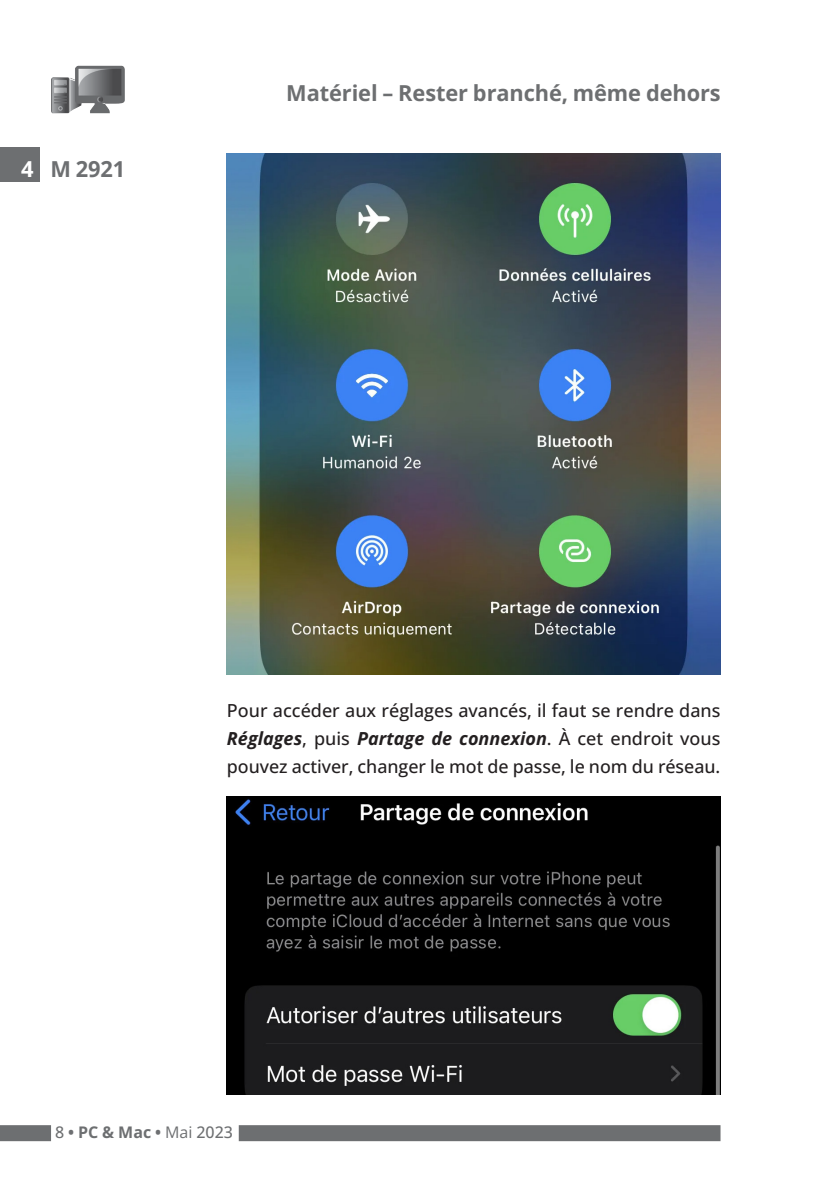
<style>
.page{position:relative;width:834px;height:1191px;background:#fff}
.page>*{position:absolute;margin:0;border:0;box-sizing:border-box;transform-origin:0 0}
.t1{font:700 22px "Open Sans";letter-spacing:-.005em;color:#6d6f71}
.Num_Catégorie{font:700 22px "Open Sans";color:#fff}
.Corps_de_texte{font:500 18px/28px "Open Sans";letter-spacing:-.005em;color:#231f20;text-align:justify}
.t2{font:700 16px "Open Sans";color:#6d6f71}
.s1{font-weight:700;font-style:italic}
.s2{font-weight:500}
.s3{font-weight:400}
</style>
<div class="page">
<svg style="left:239px;top:1141px;width:481px;height:1px"></svg>
<div style="left:0;top:1125px;width:720px;height:16px;background:#6d6f71"></div>
<div style="left:51px;top:1124px;width:188px;height:20px;background:#fff"></div>
<img style="left:51px;top:66px;width:74px;height:47px">
<img style="left:227px;top:797px;width:493px;height:297px">
<img style="left:227px;top:153px;width:493px;height:522px">
<div style="left:0;top:147px;width:39px;height:35px;background:#6d6f71"></div>
<p class="Num_Catégorie" style="left:21px;top:154px;width:14px">4</p>
<p class="t1" style="left:50px;top:154px;width:76px">M 2921</p>
<p class="t1" style="left:286px;top:78px;width:436px">Matériel – Rester branché, même dehors</p>
<p class="Corps_de_texte" style="left:227px;top:696px;width:495px">Pour accéder aux réglages avancés, il faut se rendre dans <span class="s1">Réglages</span>, puis <span class="s1">Partage de connexion</span>. À cet endroit vous pouvez activer, changer le mot de passe, le nom du réseau.</p>
<p class="t2" style="left:55px;top:1121px;width:179px"><span class="s2">8</span> • PC &amp; Mac • <span class="s3">Mai</span> <span class="s2">2023</span></p>
</div>
